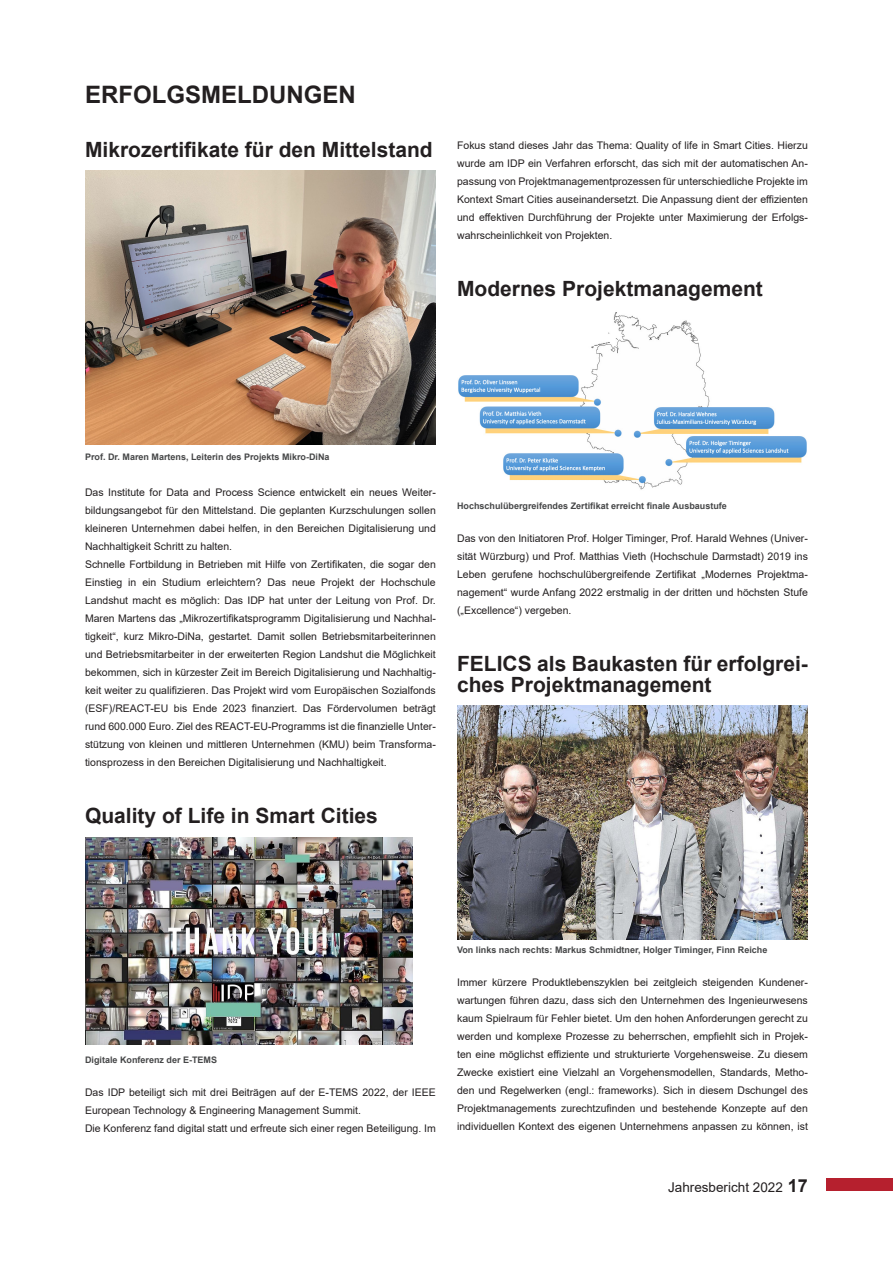
<style>
.page{position:relative;width:893px;height:1263px;background:#fff}
.page>*{position:absolute;margin:0;border:0;box-sizing:border-box;transform-origin:0 0}
.Überschrift{font:700 24px "Arial";color:#231f20}
.Erfolg_Unterüberschr{font:700 21px/21px "Arial";color:#231f20}
.t1{font:13.5px "Arial";color:#231f20}
.Fließtext{font:10.5px/18px "Arial";color:#231f20;text-align:justify}
.Bildunterschriften{font:700 9px "Arial";color:#464748}
.s1{font-weight:700;font-size:18px}
</style>
<div class="page">
<div style="left:827px;top:1179px;width:66px;height:12px;background:#b6202e"></div>
<img style="left:85px;top:170px;width:351px;height:274px">
<img style="left:85px;top:838px;width:327px;height:207px">
<img style="left:458px;top:312px;width:349px;height:178px">
<img style="left:457px;top:706px;width:351px;height:233px">
<p class="Überschrift" style="left:85px;top:77px;width:272px">ERFOLGSMELDUNGEN</p>
<p class="Erfolg_Unterüberschr" style="left:85px;top:139px;width:349px">Mikrozertifikate für den Mittelstand</p>
<p class="Fließtext" style="left:457px;top:137px;width:352px">Fokus stand dieses Jahr das Thema: Quality of life in Smart Cities. Hierzu wurde am IDP ein Verfahren erforscht, das sich mit der automatischen An&shy;passung von Projektmanagementprozessen für unterschiedliche Projekte im Kontext Smart Cities auseinandersetzt. Die Anpassung dient der effizienten und effektiven Durchführung der Projekte unter Maximierung der Erfolgs&shy;wahrscheinlichkeit von Projekten.</p>
<p class="Erfolg_Unterüberschr" style="left:457px;top:279px;width:307px">Modernes Projektmanagement</p>
<p class="Bildunterschriften" style="left:85px;top:450px;width:246px">Prof. Dr. Maren Martens, Leiterin des Projekts Mikro-DiNa</p>
<p class="Fließtext" style="left:85px;top:483px;width:352px">Das Institute for Data and Process Science entwickelt ein neues Weiter&shy;bildungsangebot für den Mittelstand. Die geplanten Kurzschulungen sollen kleineren Unternehmen dabei helfen, in den Bereichen Digitalisierung und Nachhaltigkeit Schritt zu halten.</p>
<p class="Fließtext" style="left:85px;top:555px;width:352px">Schnelle Fortbildung in Betrieben mit Hilfe von Zertifikaten, die sogar den Einstieg in ein Studium erleichtern? Das neue Projekt der Hochschule Landshut macht es möglich: Das IDP hat unter der Leitung von Prof. Dr.<br>Maren Martens das „Mikrozertifikatsprogramm Digitalisierung und Nachhal&shy;tigkeit“, kurz Mikro-DiNa, gestartet. Damit sollen Betriebsmitarbeiterinnen und Betriebsmitarbeiter in der erweiterten Region Landshut die Möglichkeit bekommen, sich in kürzester Zeit im Bereich Digitalisierung und Nachhaltig&shy;keit weiter zu qualifizieren. Das Projekt wird vom Europäischen Sozialfonds (ESF)/REACT-EU bis Ende 2023 finanziert. Das Fördervolumen beträgt rund 600.000 Euro. Ziel des REACT-EU-Programms ist die finanzielle Unter&shy;stützung von kleinen und mittleren Unternehmen (KMU) beim Transforma&shy;tionsprozess in den Bereichen Digitalisierung und Nachhaltigkeit.</p>
<p class="Erfolg_Unterüberschr" style="left:85px;top:805px;width:294px">Quality of Life in Smart Cities</p>
<p class="Bildunterschriften" style="left:457px;top:500px;width:271px">Hochschulübergreifendes Zertifikat erreicht finale Ausbaustufe</p>
<p class="Fließtext" style="left:457px;top:530px;width:352px">Das von den Initiatoren Prof. Holger Timinger, Prof. Harald Wehnes (Univer&shy;sität Würzburg) und Prof. Matthias Vieth (Hochschule Darmstadt) 2019 ins Leben gerufene hochschulübergreifende Zertifikat „Modernes Projektma&shy;nagement“ wurde Anfang 2022 erstmalig in der dritten und höchsten Stufe („Excellence“) vergeben.</p>
<p class="Erfolg_Unterüberschr" style="left:457px;top:654px;width:352px">FELICS als Baukasten für erfolgrei&shy;ches Projektmanagement</p>
<p class="Bildunterschriften" style="left:85px;top:1053px;width:134px">Digitale Konferenz der E-TEMS</p>
<p class="Fließtext" style="left:85px;top:1083px;width:352px">Das IDP beteiligt sich mit drei Beiträgen auf der E-TEMS 2022, der IEEE<br>European Technology &amp; Engineering Management Summit.</p>
<p class="Fließtext" style="left:85px;top:1119px;width:352px">Die Konferenz fand digital statt und erfreute sich einer regen Beteiligung. Im</p>
<p class="Bildunterschriften" style="left:457px;top:944px;width:312px">Von links nach rechts: Markus Schmidtner, Holger Timinger, Finn Reiche</p>
<p class="Fließtext" style="left:457px;top:974px;width:352px">Immer kürzere Produktlebenszyklen bei zeitgleich steigenden Kundener&shy;wartungen führen dazu, dass sich den Unternehmen des Ingenieurwesens kaum Spielraum für Fehler bietet. Um den hohen Anforderungen gerecht zu werden und komplexe Prozesse zu beherrschen, empfiehlt sich in Projek&shy;ten eine möglichst effiziente und strukturierte Vorgehensweise. Zu diesem Zwecke existiert eine Vielzahl an Vorgehensmodellen, Standards, Metho&shy;den und Regelwerken (engl.: frameworks). Sich in diesem Dschungel des Projektmanagements zurechtzufinden und bestehende Konzepte auf den individuellen Kontext des eigenen Unternehmens anpassen zu können, ist</p>
<p class="t1" style="left:668px;top:1178px;width:141px">Jahresbericht 2022 <span class="s1">17</span></p>
</div>
